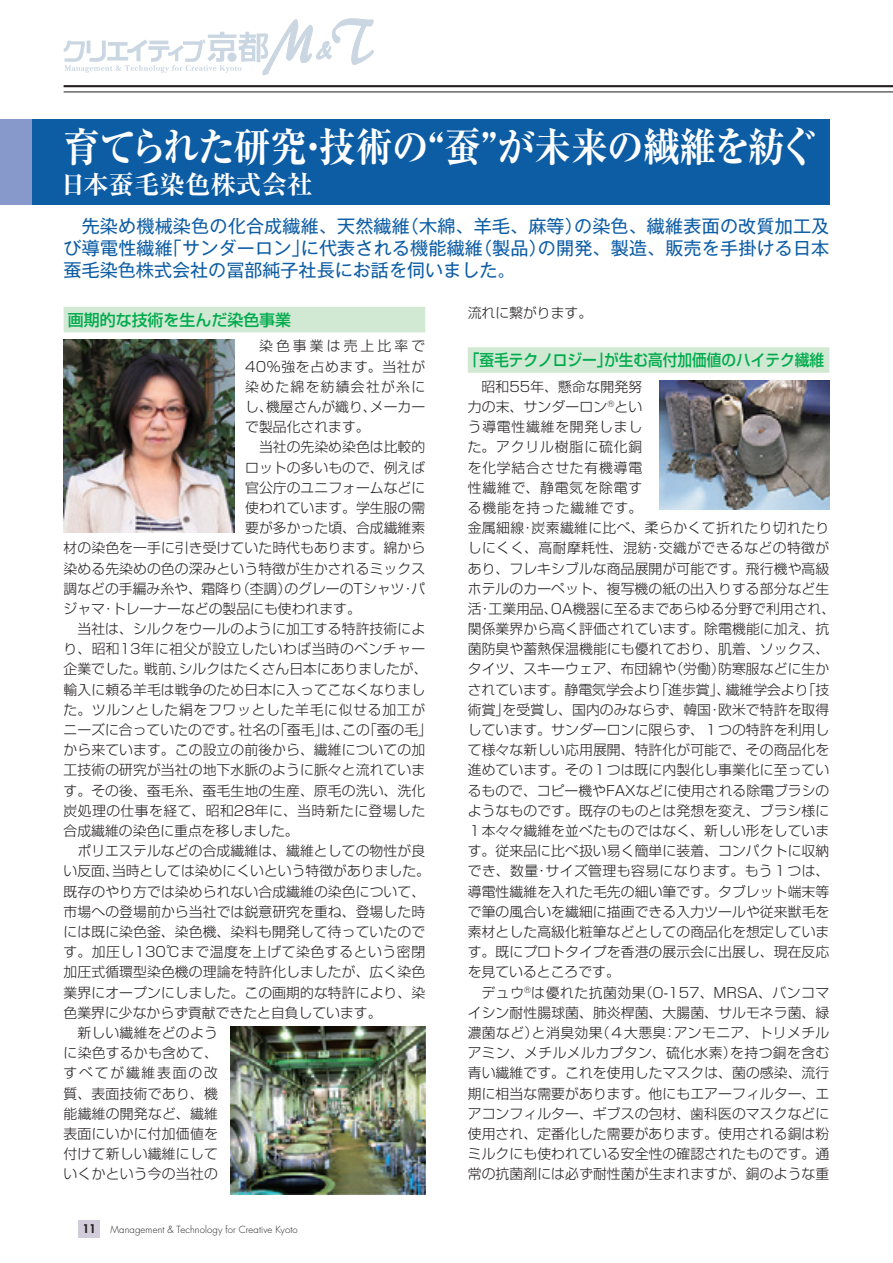
<style>
.page{position:relative;width:893px;height:1263px;background:#fff}
.page>*{position:absolute;margin:0;border:0;box-sizing:border-box;transform-origin:0 0}
.t1{font:40.35px "Ryumin Pr 6 Ex Bold 90 pv RKSJ H";letter-spacing:-.025em;color:#fff;scale:.91 1}
.t2{font:25.5px "Ryumin Pr 6 Ex Bold 90 pv RKSJ H";color:#fff}
.t3{font:18px/22.4px "Gothic MB101 Pr 6 Regular 90 pv RKSJ H";color:#0d5da5;text-align:justify}
.t4{font:15.9px "Shin Go Pr 6 Medium 90 pv RKSJ H";color:#00ab4d;scale:.92 1}
.t5{font:15.9px "Shin Go Pr 6 Medium 90 pv RKSJ H";color:#00ab4d}
.t6{font:13.8px/20.2px "Shin Go Pr 6 Light 90 pv RKSJ H";letter-spacing:.005em;color:#231f20;text-align:justify}
.t7{font:13.8px "Shin Go Pr 6 Light 90 pv RKSJ H";letter-spacing:.03em;color:#231f20}
.t8{font:13.8px "Shin Go Pr 6 Light 90 pv RKSJ H";letter-spacing:.04em;color:#231f20}
.t9{font:13.8px "Shin Go Pr 6 Light 90 pv RKSJ H";letter-spacing:.05em;color:#231f20}
.t10{font:13.8px "Shin Go Pr 6 Light 90 pv RKSJ H";letter-spacing:.13em;color:#231f20}
.t11{font:300 9.6px "Futura";letter-spacing:.01em;color:#231f20}
.s1{font-weight:800;font-size:11.7px}
</style>
<div class="page">
<div style="left:78px;top:1220px;width:22px;height:17px;background:#d2cbd9"></div>
<hr style="left:64px;top:92px;width:828px;height:1px;background:#231f20">
<hr style="left:64px;top:85px;width:828px;height:2px;background:#231f20">
<svg style="left:64px;top:18px;width:310px;height:58px"></svg>
<div style="left:64px;top:307px;width:361px;height:25px;background:#d1e9d3"></div>
<div style="left:468px;top:347px;width:361px;height:26px;background:#d1e9d3"></div>
<img style="left:64px;top:340px;width:171px;height:193px">
<div style="left:0;top:119px;width:829px;height:85px;background:#0d5da5"></div>
<div style="left:0;top:119px;width:32px;height:85px;background:#8799ca"></div>
<img style="left:231px;top:1027px;width:194px;height:168px">
<img style="left:659px;top:380px;width:170px;height:129px">
<h1 class="t1" style="left:64px;top:131px;width:828px">育てられた研究・技術の“蚕”が未来の繊維を紡ぐ</h1>
<h2 class="t2" style="left:61px;top:175px;width:254px">日本蚕毛染色株式会社</h2>
<h3 class="t3" style="left:64px;top:217px;width:767px;text-indent:18px">先染め機械染色の化合成繊維、天然繊維（木綿、羊毛、麻等）の染色、繊維表面の改質加工及び導電性繊維「サンダーロン」に代表される機能繊維（製品）の開発、製造、販売を手掛ける日本蚕毛染色株式会社の冨部純子社長にお話を伺いました。</h3>
<p class="t5" style="left:68px;top:314px;width:225px">画期的な技術を生んだ染色事業</p>
<p class="t6" style="left:245px;top:338px;width:181px;text-indent:14px">染色事業は売上比率で40%強を占めます。当社が染めた綿を紡績会社が糸にし、機屋さんが織り、メーカーで製品化されます。</p>
<p class="t6" style="left:259px;top:439px;width:168px">当社の先染め染色は比較的</p>
<p class="t6" style="left:245px;top:459px;width:181px">ロットの多いもので、例えば</p>
<p class="t6" style="left:245px;top:479px;width:181px">官公庁のユニフォームなどに</p>
<p class="t6" style="left:245px;top:499px;width:181px">使われています。学生服の需</p>
<p class="t6" style="left:245px;top:520px;width:181px">要が多かった頃、合成繊維素</p>
<p class="t6" style="left:64px;top:540px;width:363px">材の染色を一手に引き受けていた時代もあります。綿から</p>
<p class="t6" style="left:64px;top:560px;width:363px">染める先染めの色の深みという特徴が生かされるミックス</p>
<p class="t6" style="left:64px;top:580px;width:363px">調などの手編み糸や、霜降り（杢調）のグレーのTシャツ・パ</p>
<p class="t6" style="left:64px;top:600px;width:299px">ジャマ・トレーナーなどの製品にも使われます。</p>
<p class="t6" style="left:77px;top:621px;width:349px">当社は、シルクをウールのように加工する特許技術によ</p>
<p class="t7" style="left:64px;top:644px;width:363px">り、昭和13年に祖父が設立したいわば当時のベンチャー</p>
<p class="t6" style="left:64px;top:661px;width:365px">企業でした。戦前、シルクはたくさん日本にありましたが、</p>
<p class="t6" style="left:64px;top:681px;width:363px">輸入に頼る羊毛は戦争のため日本に入ってこなくなりまし</p>
<p class="t9" style="left:64px;top:705px;width:363px">た。ツルンとした絹をフワッとした羊毛に似せる加工が</p>
<p class="t6" style="left:64px;top:722px;width:370px">ニーズに合っていたのです。社名の「蚕毛」は、この「蚕の毛」</p>
<p class="t6" style="left:64px;top:742px;width:363px">から来ています。この設立の前後から、繊維についての加</p>
<p class="t6" style="left:64px;top:762px;width:363px">工技術の研究が当社の地下水脈のように脈々と流れていま</p>
<p class="t6" style="left:64px;top:782px;width:363px">す。その後、蚕毛糸、蚕毛生地の生産、原毛の洗い、洗化</p>
<p class="t7" style="left:64px;top:805px;width:363px">炭処理の仕事を経て、昭和28年に、当時新たに登場した</p>
<p class="t6" style="left:64px;top:823px;width:236px">合成繊維の染色に重点を移しました。</p>
<p class="t6" style="left:77px;top:843px;width:349px">ポリエステルなどの合成繊維は、繊維としての物性が良</p>
<p class="t6" style="left:64px;top:863px;width:368px">い反面、当時としては染めにくいという特徴がありました。</p>
<p class="t6" style="left:64px;top:883px;width:363px">既存のやり方では染められない合成繊維の染色について、</p>
<p class="t6" style="left:64px;top:903px;width:363px">市場への登場前から当社では鋭意研究を重ね、登場した時</p>
<p class="t6" style="left:64px;top:924px;width:363px">には既に染色釜、染色機、染料も開発して待っていたので</p>
<p class="t8" style="left:64px;top:947px;width:363px">す。加圧し130℃まで温度を上げて染色するという密閉</p>
<p class="t6" style="left:64px;top:964px;width:363px">加圧式循環型染色機の理論を特許化しましたが、広く染色</p>
<p class="t6" style="left:64px;top:984px;width:363px">業界にオープンにしました。この画期的な特許により、染</p>
<p class="t6" style="left:64px;top:1004px;width:319px">色業界に少なからず貢献できたと自負しています。</p>
<p class="t6" style="left:77px;top:1025px;width:142px">新しい繊維をどのよう</p>
<p class="t6" style="left:64px;top:1045px;width:156px">に染色するかも含めて、</p>
<p class="t10" style="left:64px;top:1068px;width:156px">すべてが繊維表面の改</p>
<p class="t6" style="left:64px;top:1085px;width:156px">質、表面技術であり、機</p>
<p class="t6" style="left:64px;top:1105px;width:156px">能繊維の開発など、繊維</p>
<p class="t6" style="left:64px;top:1126px;width:156px">表面にいかに付加価値を</p>
<p class="t6" style="left:64px;top:1146px;width:156px">付けて新しい繊維にして</p>
<p class="t6" style="left:64px;top:1166px;width:156px">いくかという今の当社の</p>
<p class="t6" style="left:468px;top:305px;width:126px">流れに繋がります。</p>
<p class="t4" style="left:464px;top:354px;width:392px">「蚕毛テクノロジー」が生む高付加価値のハイテク繊維</p>
<p class="t6" style="left:468px;top:378px;width:369px;text-align:left;text-indent:14px">昭和55年、懸命な開発努<br>力の末、サンダーロン<sup>®</sup>とい<br>う導電性繊維を開発しまし<br>た。アクリル樹脂に硫化銅<br>を化学結合させた有機導電<br>性繊維で、静電気を除電す<br>る機能を持った繊維です。<br>金属細線・炭素繊維に比べ、柔らかくて折れたり切れたりしにくく、高耐摩耗性、混紡・交織ができるなどの特徴があり、フレキシブルな商品展開が可能です。飛行機や高級ホテルのカーペット、複写機の紙の出入りする部分など生活・工業用品、OA機器に至るまであらゆる分野で利用され、関係業界から高く評価されています。除電機能に加え、抗菌防臭や蓄熱保温機能にも優れており、肌着、ソックス、タイツ、スキーウェア、布団綿や（労働）防寒服などに生かされています。静電気学会より「進歩賞」、繊維学会より「技術賞」を受賞し、国内のみならず、韓国・欧米で特許を取得しています。サンダーロンに限らず、１つの特許を利用して様々な新しい応用展開、特許化が可能で、その商品化を進めています。その１つは既に内製化し事業化に至っているもので、コピー機やFAXなどに使用される除電ブラシのようなものです。既存のものとは発想を変え、ブラシ様に<br>１本々々繊維を並べたものではなく、新しい形をしています。従来品に比べ扱い易く簡単に装着、コンパクトに収納でき、数量・サイズ管理も容易になります。もう１つは、導電性繊維を入れた毛先の細い筆です。タブレット端末等で筆の風合いを繊細に描画できる入力ツールや従来獣毛を素材とした高級化粧筆などとしての商品化を想定しています。既にプロトタイプを香港の展示会に出展し、現在反応を見ているところです。</p>
<p class="t6" style="left:468px;top:984px;width:363px;text-indent:14px">デュウ<sup>®</sup>は優れた抗菌効果（O-157、MRSA、バンコマイシン耐性腸球菌、肺炎桿菌、大腸菌、サルモネラ菌、緑濃菌など）と消臭効果（４大悪臭：アンモニア、トリメチルアミン、メチルメルカプタン、硫化水素）を持つ銅を含む青い繊維です。これを使用したマスクは、菌の感染、流行期に相当な需要があります。他にもエアーフィルター、エアコンフィルター、ギブスの包材、歯科医のマスクなどに使用され、定番化した需要があります。使用される銅は粉ミルクにも使われている安全性の確認されたものです。通常の抗菌剤には必ず耐性菌が生まれますが、銅のような重</p>
<p class="t11" style="left:82px;top:1225px;width:217px"><span class="s1">11</span> Management &amp; Technology for Creative Kyoto</p>
</div>
